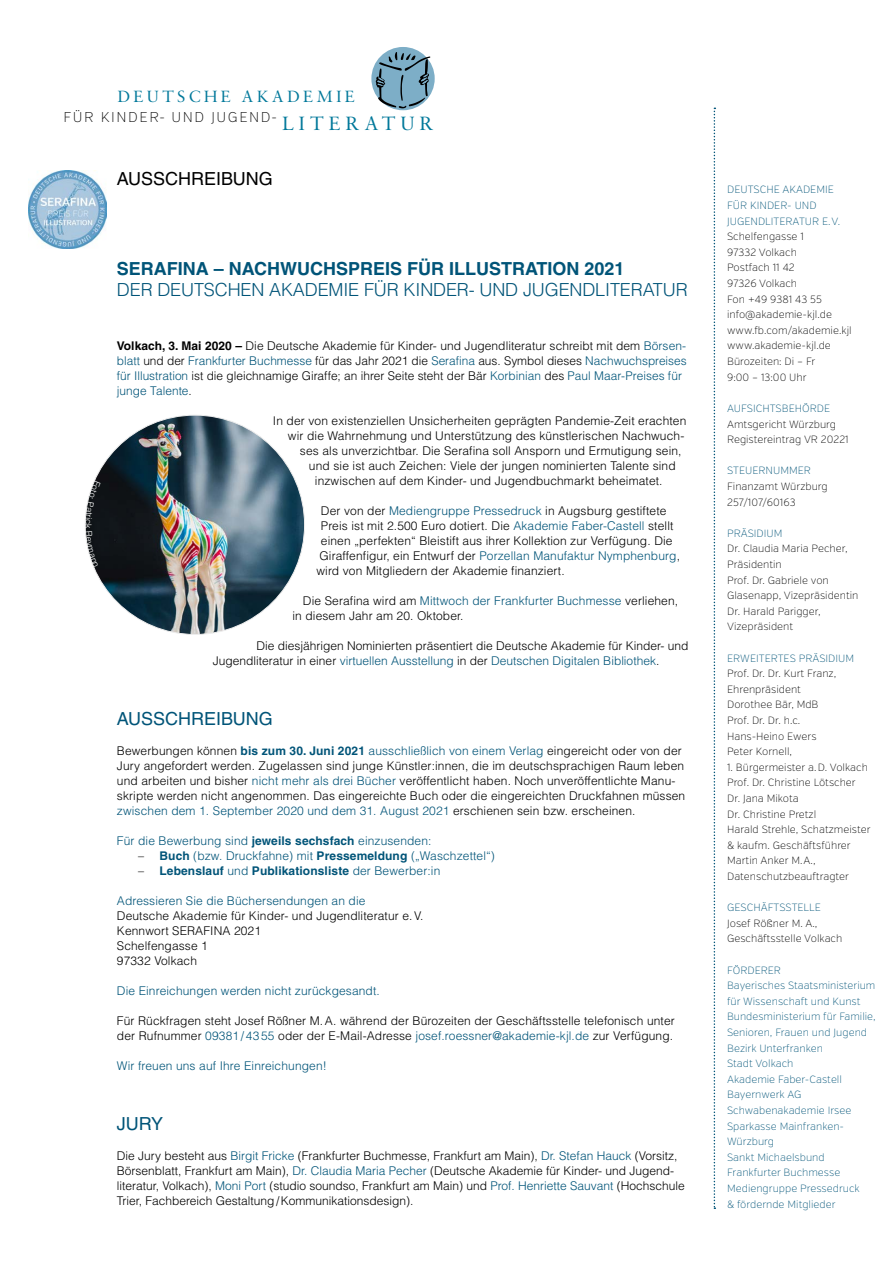
<style>
.page{position:relative;width:893px;height:1263px;background:#fff}
.page>*{position:absolute;margin:0;border:0;box-sizing:border-box;transform-origin:0 0}
.Ü2{font:300 18px "Helvetica LT Pro";letter-spacing:-.005em;color:#005478}
.Ü2-2{font:700 18px "Helvetica LT Pro";color:#005478}
.copy{font:18px "Helvetica LT Pro";color:#005478}
.Ü1{font:18px "Helvetica LT Pro";color:#000}
.t1{font:17.4px "Sabon MT Std";letter-spacing:.18em;color:#00789a}
.t2{font:200 14.25px "Verb";letter-spacing:.11em;color:#000}
.copy-2{font:300 12px/15px "Helvetica LT Pro";letter-spacing:.01em;color:#000}
.copy-3{font:300 12px "Helvetica LT Pro";letter-spacing:.01em;color:#005478}
.t3{font:700 12px "Helvetica LT Pro";letter-spacing:.01em;color:#005478}
.t4{font:200 10.5px/15.6px "Verb";color:#000}
.t5{font:200 10.5px/15.6px "Verb";color:#005478}
.s1{font-family:"Sabon MT Std";font-weight:400;font-size:20.55px;color:#00789a}
.s2{font-weight:700}
.s3{color:#005478}
.s4{color:#000}
.s5{font-weight:700;color:#005478}
.s6{font-weight:300;color:#000}
.s7{font-weight:300}
</style>
<div class="page">
<img style="left:29px;top:170px;width:78px;height:78px">
<svg style="left:714px;top:108px;width:1px;height:1101px"></svg>
<svg style="left:371px;top:49px;width:64px;height:62px"></svg>
<img style="left:85px;top:415px;width:220px;height:219px;border-radius:110px">
<svg style="left:85px;top:480px;width:16px;height:87px"></svg>
<p class="t1" style="left:117px;top:86px;width:239px">DEUTSCHE AKADEMIE</p>
<p class="t2" style="left:63px;top:108px;width:372px">FÜR KINDER- UND JUGEND- <span class="s1">LITERATUR</span></p>
<p class="Ü1" style="left:117px;top:168px;width:157px">AUSSCHREIBUNG</p>
<p class="Ü2-2" style="left:117px;top:257px;width:509px">SERAFINA – NACHWUCHSPREIS FÜR ILLUSTRATION 2021</p>
<p class="Ü2" style="left:117px;top:279px;width:572px">DER DEUTSCHEN AKADEMIE FÜR KINDER- UND JUGENDLITERATUR</p>
<p class="copy-2" style="left:117px;top:338px;width:571px"><span class="s2">Volkach, 3. Mai 2020 –</span> Die Deutsche Akademie für Kinder- und Jugendliteratur schreibt mit dem <span class="s3">Börsen&shy;blatt</span> und der <span class="s3">Frankfurter Buchmesse</span> für das Jahr 2021 die <span class="s3">Serafina</span> aus. Symbol dieses <span class="s3">Nachwuchspreises für Illustration</span> ist die gleichnamige Giraffe; an ihrer Seite steht der Bär <span class="s3">Korbinian</span> des <span class="s3">Paul Maar-Preises für junge Talente</span>.</p>
<p class="copy-2" style="left:273px;top:413px;width:415px">In der von existenziellen Unsicherheiten geprägten Pandemie-Zeit erachten</p>
<p class="copy-2" style="left:288px;top:428px;width:398px">wir die Wahrnehmung und Unterstützung des künstlerischen Nachwuch-</p>
<p class="copy-2" style="left:300px;top:443px;width:383px">ses als unverzichtbar. Die Serafina soll Ansporn und Ermutigung sein,</p>
<p class="copy-2" style="left:309px;top:458px;width:368px">und sie ist auch Zeichen: Viele der jungen nominierten Talente sind</p>
<p class="copy-2" style="left:315px;top:473px;width:349px">inzwischen auf dem Kinder- und Jugendbuchmarkt beheimatet.</p>
<p class="copy-2" style="left:321px;top:503px;width:347px">Der von der <span class="s3">Mediengruppe Pressedruck</span> in Augsburg gestiftete</p>
<p class="copy-2" style="left:321px;top:518px;width:354px">Preis ist mit 2.500 Euro dotiert. Die <span class="s3">Akademie Faber-Castell</span> stellt</p>
<p class="copy-2" style="left:321px;top:533px;width:353px">einen „perfekten“ Bleistift aus ihrer Kollektion zur Verfügung. Die</p>
<p class="copy-3" style="left:319px;top:548px;width:362px"><span class="s4">Giraffenfigur, ein Entwurf der</span> Porzellan Manufaktur Nymphenburg<span class="s4">,</span></p>
<p class="copy-2" style="left:316px;top:563px;width:250px">wird von Mitgliedern der Akademie finanziert.</p>
<p class="copy-2" style="left:292px;top:593px;width:387px;text-indent:10px">Die Serafina wird am <span class="s3">Mittwoch der Frankfurter Buchmesse</span> verliehen, in diesem Jahr am 20. Oktober.</p>
<p class="copy-2" style="left:213px;top:638px;width:477px;text-indent:44px">Die diesjährigen Nominierten präsentiert die Deutsche Akademie für Kinder- und<br>Jugendliteratur in einer <span class="s3">virtuellen Ausstellung</span> in der <span class="s3">Deutschen Digitalen Bibliothek</span>.</p>
<p class="copy" style="left:117px;top:708px;width:157px">AUSSCHREIBUNG</p>
<p class="copy-2" style="left:117px;top:743px;width:570px">Bewerbungen können <span class="s5">bis zum 30. Juni 2021</span> <span class="s3">ausschließlich von einem Verlag</span> eingereicht oder von der Jury angefordert werden. Zugelassen sind junge Künstler:innen, die im deutschsprachigen Raum leben und arbeiten und bisher <span class="s3">nicht mehr als drei Bücher</span> veröffentlicht haben. Noch unveröffentlichte Manu&shy;skripte werden nicht angenommen. Das eingereichte Buch oder die eingereichten Druckfahnen müssen <span class="s3">zwischen dem 1. September 2020 und dem 31. August 2021</span> erschienen sein bzw. erscheinen.</p>
<p class="copy-3" style="left:117px;top:833px;width:316px">Für die Bewerbung sind <span class="s2">jeweils sechsfach</span> einzusenden:</p>
<p class="copy-3" style="left:138px;top:848px;width:358px"><span class="s4">–</span> <span class="s2">Buch</span> (bzw. Druckfahne) mit <span class="s2">Pressemeldung</span> („Waschzettel“)</p>
<p class="t3" style="left:138px;top:864px;width:304px"><span class="s6">–</span> Lebenslauf <span class="s7">und</span> Publikationsliste <span class="s7">der Bewerber:in</span></p>
<p class="copy-3" style="left:117px;top:893px;width:250px">Adressieren Sie die Büchersendungen an die</p>
<p class="copy-2" style="left:117px;top:908px;width:308px">Deutsche Akademie für Kinder- und Jugendliteratur e.V.</p>
<p class="copy-2" style="left:117px;top:923px;width:146px">Kennwort SERAFINA 2021</p>
<p class="copy-2" style="left:117px;top:938px;width:93px">Schelfengasse 1</p>
<p class="copy-2" style="left:117px;top:953px;width:82px">97332 Volkach</p>
<p class="copy-3" style="left:117px;top:983px;width:264px">Die Einreichungen werden nicht zurückgesandt.</p>
<p class="copy-2" style="left:117px;top:1013px;width:559px">Für Rückfragen steht Josef Rößner M.A. während der Bürozeiten der Geschäftsstelle telefonisch unter der Rufnummer <span class="s3">09381 / 43 55</span> oder der E-Mail-Adresse <span class="s3">josef.roessner@akademie-kjl.de</span> zur Verfügung.</p>
<p class="copy-3" style="left:117px;top:1058px;width:211px">Wir freuen uns auf Ihre Einreichungen!</p>
<p class="copy" style="left:117px;top:1113px;width:48px">JURY</p>
<p class="copy-2" style="left:117px;top:1148px;width:569px">Die Jury besteht aus <span class="s3">Birgit Fricke</span> (Frankfurter Buchmesse, Frankfurt am Main), <span class="s3">Dr. Stefan Hauck</span> (Vorsitz, Börsenblatt, Frankfurt am Main), <span class="s3">Dr. Claudia Maria Pecher</span> (Deutsche Akademie für Kinder- und Jugend&shy;literatur, Volkach), <span class="s3">Moni Port</span> (studio soundso, Frankfurt am Main) und <span class="s3">Prof. Henriette Sauvant</span> (Hochschule Trier, Fachbereich Gestaltung/Kommunikationsdesign).</p>
<p class="t5" style="left:727px;top:182px;width:115px">DEUTSCHE AKADEMIE<br>FÜR KINDER- UND<br>JUGENDLITERATUR E.V.</p>
<p class="t4" style="left:727px;top:229px;width:78px">Schelfengasse 1</p>
<p class="t4" style="left:727px;top:245px;width:71px">97332 Volkach</p>
<p class="t4" style="left:727px;top:260px;width:69px">Postfach 11 42</p>
<p class="t4" style="left:727px;top:276px;width:72px">97326 Volkach</p>
<p class="t4" style="left:727px;top:291px;width:96px">Fon +49 9381 43 55</p>
<p class="t4" style="left:727px;top:307px;width:106px">info@akademie-kjl.de</p>
<p class="t4" style="left:727px;top:323px;width:126px">www.fb.com/akademie.kjl</p>
<p class="t4" style="left:727px;top:338px;width:105px">www.akademie-kjl.de</p>
<p class="t4" style="left:727px;top:354px;width:90px">Bürozeiten: Di – Fr</p>
<p class="t4" style="left:727px;top:369px;width:81px">9:00 – 13:00 Uhr</p>
<p class="t5" style="left:727px;top:401px;width:104px">AUFSICHTSBEHÖRDE</p>
<p class="t4" style="left:727px;top:416px;width:110px">Amtsgericht Würzburg</p>
<p class="t4" style="left:727px;top:432px;width:123px">Registereintrag VR 20221</p>
<p class="t5" style="left:727px;top:463px;width:85px">STEUERNUMMER</p>
<p class="t4" style="left:727px;top:479px;width:102px">Finanzamt Würzburg</p>
<p class="t4" style="left:727px;top:494px;width:70px">257/107/60163</p>
<p class="t5" style="left:727px;top:525px;width:57px">PRÄSIDIUM</p>
<p class="t4" style="left:727px;top:541px;width:122px">Dr. Claudia Maria Pecher,</p>
<p class="t4" style="left:727px;top:557px;width:56px">Präsidentin</p>
<p class="t4" style="left:727px;top:572px;width:133px">Prof. Dr. Gabriele von<br>Glasenapp, Vizepräsidentin</p>
<p class="t4" style="left:727px;top:603px;width:95px">Dr. Harald Parigger,<br>Vizepräsident</p>
<p class="t5" style="left:727px;top:650px;width:128px">ERWEITERTES PRÄSIDIUM</p>
<p class="t4" style="left:727px;top:666px;width:111px">Prof. Dr. Dr. Kurt Franz,</p>
<p class="t4" style="left:727px;top:681px;width:75px">Ehrenpräsident</p>
<p class="t4" style="left:727px;top:697px;width:93px">Dorothee Bär, MdB</p>
<p class="t4" style="left:727px;top:713px;width:91px">Prof. Dr. Dr. h.c.<br>Hans-Heino Ewers</p>
<p class="t4" style="left:727px;top:744px;width:66px">Peter Kornell,</p>
<p class="t4" style="left:727px;top:759px;width:142px">1. Bürgermeister a.D. Volkach</p>
<p class="t4" style="left:727px;top:775px;width:130px">Prof. Dr. Christine Lötscher</p>
<p class="t4" style="left:727px;top:791px;width:73px">Dr. Jana Mikota</p>
<p class="t4" style="left:727px;top:806px;width:91px">Dr. Christine Pretzl</p>
<p class="t4" style="left:727px;top:822px;width:145px">Harald Strehle, Schatzmeister</p>
<p class="t4" style="left:727px;top:837px;width:125px">&amp; kaufm. Geschäftsführer</p>
<p class="t4" style="left:727px;top:853px;width:90px">Martin Anker M.A.,</p>
<p class="t4" style="left:727px;top:869px;width:123px">Datenschutzbeauftragter</p>
<p class="t5" style="left:727px;top:900px;width:95px">GESCHÄFTSSTELLE</p>
<p class="t4" style="left:727px;top:915px;width:117px">Josef Rößner M. A.,<br>Geschäftsstelle Volkach</p>
<p class="t5" style="left:727px;top:962px;width:150px">FÖRDERER<br>Bayerisches Staatsministerium für Wissenschaft und Kunst</p>
<p class="t5" style="left:727px;top:1009px;width:150px">Bundesministerium für Familie,<br>Senioren, Frauen und Jugend</p>
<p class="t5" style="left:727px;top:1040px;width:97px">Bezirk Unterfranken</p>
<p class="t5" style="left:727px;top:1056px;width:68px">Stadt Volkach</p>
<p class="t5" style="left:727px;top:1071px;width:116px">Akademie Faber-Castell</p>
<p class="t5" style="left:727px;top:1087px;width:76px">Bayernwerk AG</p>
<p class="t5" style="left:727px;top:1103px;width:126px">Schwabenakademie Irsee</p>
<p class="t5" style="left:727px;top:1118px;width:119px">Sparkasse Mainfranken-<br>Würzburg</p>
<p class="t5" style="left:727px;top:1149px;width:99px">Sankt Michaelsbund</p>
<p class="t5" style="left:727px;top:1165px;width:115px">Frankfurter Buchmesse</p>
<p class="t5" style="left:727px;top:1181px;width:134px">Mediengruppe Pressedruck</p>
<p class="t5" style="left:727px;top:1196px;width:110px">&amp; fördernde Mitglieder</p>
</div>
